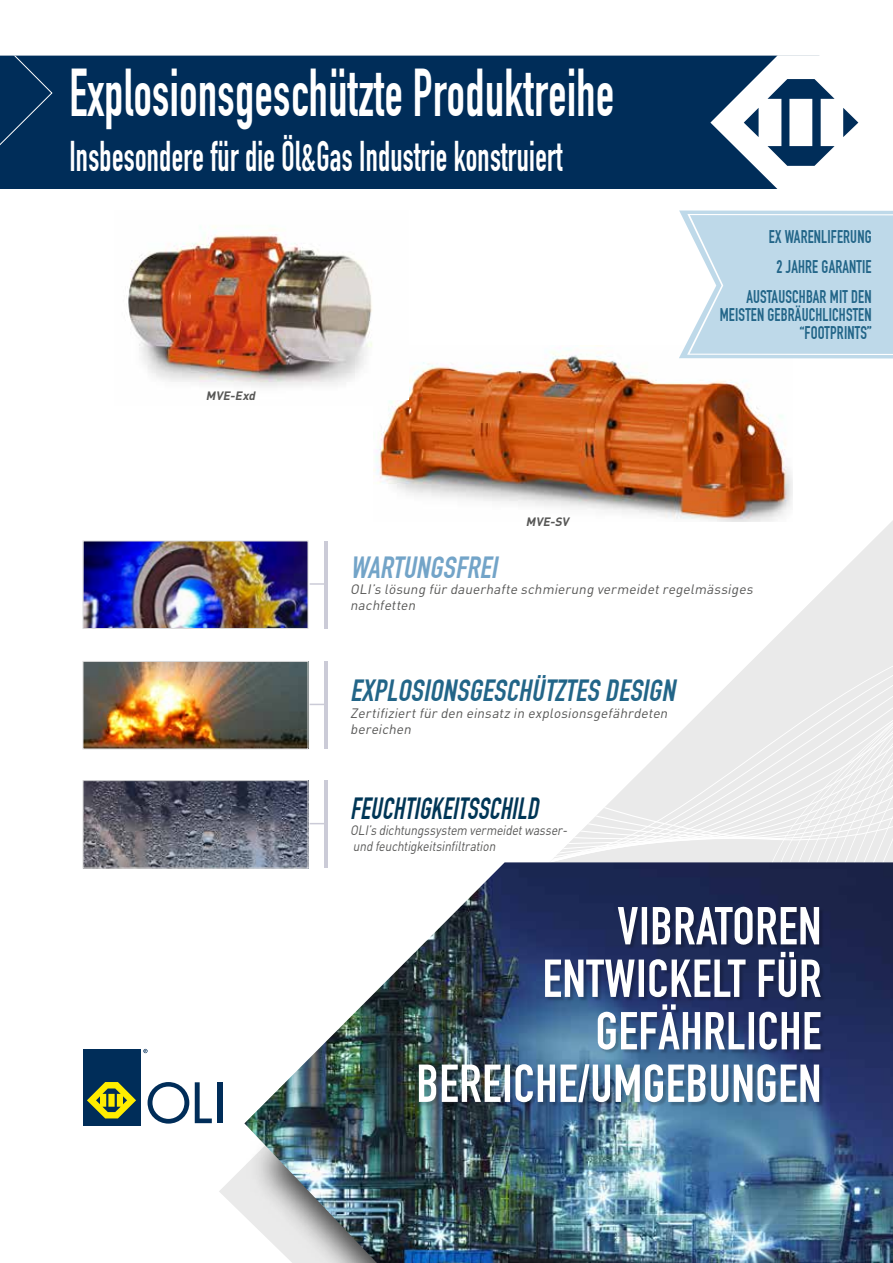
<style>
.page{position:relative;width:893px;height:1263px;background:#fff}
.page>*{position:absolute;margin:0;border:0;box-sizing:border-box;transform-origin:0 0}
.t1{font:66px "DIN Engschrift";letter-spacing:.01em;color:#fff;scale:.74 1}
.t2{font:52.5px/52.5px "DIN Engschrift";letter-spacing:.01em;color:#fff;text-align:right}
.t3{font:42px "DIN Engschrift";letter-spacing:.01em;color:#fff;scale:.74 1}
.t4{font:italic 30px "DIN Engschrift";color:#226588}
.t5{font:italic 30px "DIN Engschrift";color:#003656;scale:.88 1}
.t6{font:italic 30px "DIN Engschrift";color:#73a4c8}
.t7{font:18px/30px "DIN Engschrift";letter-spacing:.01em;color:#226588;text-align:right;scale:.9 1}
.t8{font:italic 13.5px/16.2px "DIN Pro";color:#575756}
.t9{font:italic 13.5px/16.2px "DIN Pro";color:#575756;scale:.88 1}
.t10{font:italic 700 12px "DIN Pro";color:#575756}
</style>
<div class="page">
<svg style="left:834px;top:570px;width:59px;height:9px"></svg>
<svg style="left:825px;top:579px;width:68px;height:9px"></svg>
<svg style="left:817px;top:588px;width:76px;height:8px"></svg>
<svg style="left:810px;top:596px;width:83px;height:7px"></svg>
<svg style="left:553px;top:622px;width:340px;height:240px;fill:#eaeaea"></svg>
<img style="left:244px;top:862px;width:649px;height:401px">
<img style="left:373px;top:348px;width:420px;height:174px">
<img style="left:128px;top:226px;width:280px;height:180px">
<div style="left:52px;top:56px;width:658px;height:133px;background:#002d59"></div>
<div style="left:0;top:56px;width:52px;height:133px;background:#002d59"></div>
<svg style="left:710px;top:55px;width:149px;height:134px"></svg>
<div style="left:420px;top:909px;width:406px;height:198px;background:#000;opacity:.2"></div>
<svg style="left:310px;top:583px;width:14px;height:2px"></svg>
<svg style="left:310px;top:704px;width:14px;height:1px"></svg>
<svg style="left:310px;top:823px;width:14px;height:1px"></svg>
<hr style="left:324px;top:541px;width:3px;height:88px;background:#cbcbd7">
<hr style="left:324px;top:661px;width:3px;height:88px;background:#cbcbd7">
<hr style="left:324px;top:780px;width:3px;height:88px;background:#cbcbd7">
<img style="left:85px;top:543px;width:221px;height:84px">
<div style="left:83px;top:541px;width:225px;height:88px;border:1px solid #dadada"></div>
<img style="left:85px;top:663px;width:221px;height:84px">
<div style="left:83px;top:661px;width:225px;height:88px;border:1px solid #dadada"></div>
<img style="left:85px;top:782px;width:221px;height:84px">
<div style="left:83px;top:780px;width:225px;height:88px;border:1px solid #dadada"></div>
<svg style="left:679px;top:210px;width:214px;height:148px;background:#c5ddeb"></svg>
<div style="left:83px;top:1049px;width:57px;height:76px;background:#002d59"></div>
<svg style="left:87px;top:1082px;width:49px;height:36px"></svg>
<svg style="left:148px;top:1082px;width:41px;height:41px"></svg>
<svg style="left:195px;top:1082px;width:17px;height:41px"></svg>
<div style="left:217px;top:1082px;width:5px;height:41px;background:#002d59"></div>
<svg style="left:143px;top:1049px;width:5px;height:4px"></svg>
<h1 class="t1" style="left:69px;top:54px;width:738px">Explosionsgeschützte Produktreihe</h1>
<h3 class="t3" style="left:69px;top:132px;width:668px">Insbesondere für die Öl&amp;Gas Industrie konstruiert</h3>
<p class="t10" style="left:206px;top:388px;width:54px">MVE-Exd</p>
<p class="t10" style="left:526px;top:514px;width:47px">MVE-SV</p>
<h3 class="t7" style="left:746px;top:222px;width:141px">EX WARENLIFERUNG<br>2 JAHRE GARANTIE<br>AUSTAUSCHBAR MIT DEN</h3>
<h3 class="t7" style="left:720px;top:306px;width:170px;line-height:18px">MEISTEN GEBRÄUCHLICHSTEN “FOOTPRINTS”</h3>
<h3 class="t6" style="left:350px;top:550px;width:155px">WARTUNGSFREI</h3>
<p class="t8" style="left:350px;top:580px;width:407px">OLI’s lösung für dauerhafte schmierung vermeidetregelmässiges nachfetten</p>
<h3 class="t4" style="left:350px;top:673px;width:332px">EXPLOSIONSGESCHÜTZTES DESIGN</h3>
<p class="t8" style="left:350px;top:704px;width:322px">Zertifiziertfür den einsatz in explosionsgefährdeten bereichen</p>
<h3 class="t5" style="left:350px;top:791px;width:222px">FEUCHTIGKEITSSCHILD</h3>
<p class="t9" style="left:350px;top:822px;width:252px">OLI’sdichtungssystem vermeidetwasser&shy;und feuchtigkeitsinfiltration</p>
<h2 class="t2" style="left:416px;top:900px;width:407px">VIBRATOREN<br>ENTWICKELT FÜR<br>GEFÄHRLICHE<br>BEREICHE/UMGEBUNGEN</h2>
</div>
